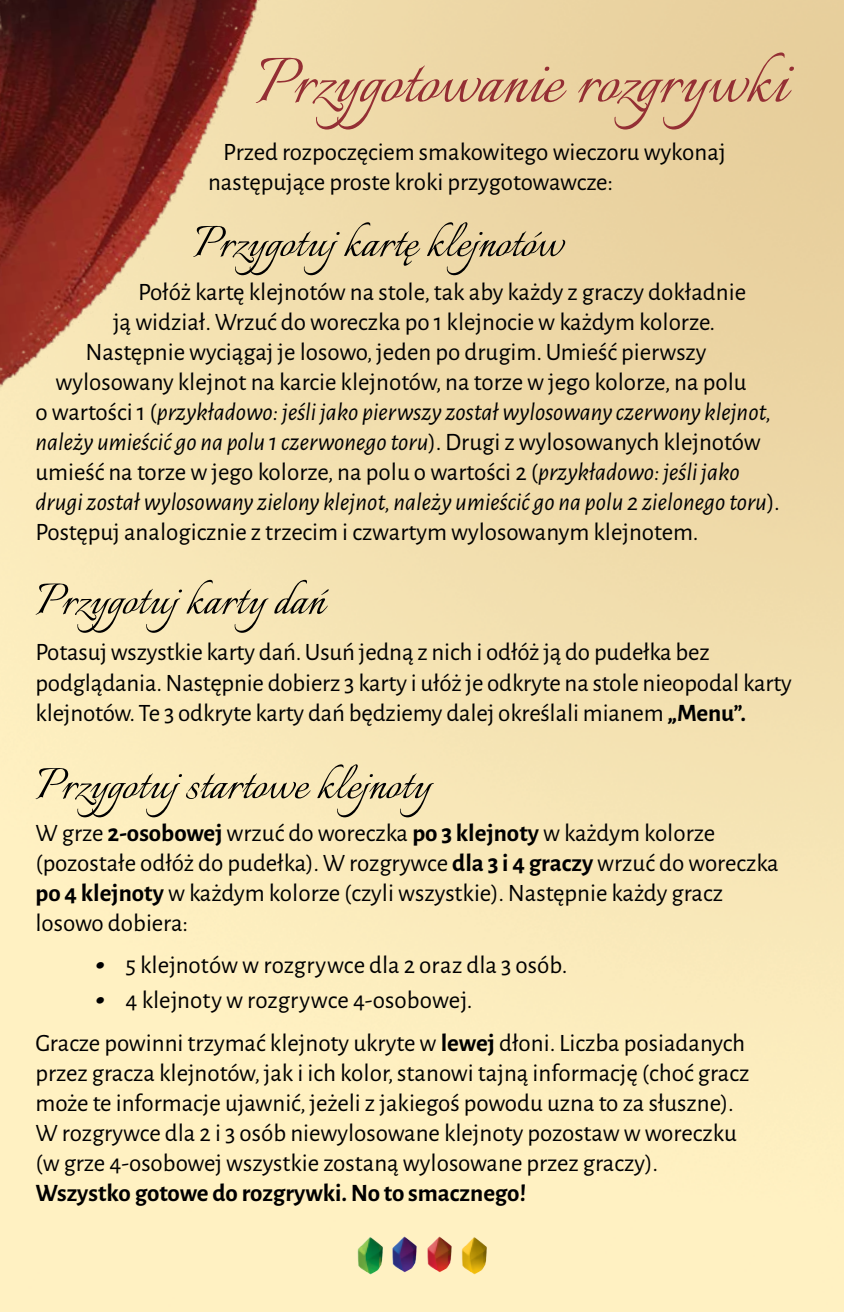
<style>
.page{position:relative;width:844px;height:1312px;background:#fff}
.page>*{position:absolute;margin:0;border:0;box-sizing:border-box;transform-origin:0 0}
._01_header{font:80px "Italianno";color:#942f34}
._02_header{font:55px "Italianno";color:#000}
.text{font:25px/30px "Alegreya Sans";color:#000}
._02_header-2{font:25px "Alegreya Sans";color:#000}
._02_header-3{font:italic 25px "Alegreya Sans";color:#000}
.t1{font:700 25px "Alegreya Sans";color:#000}
.s1{font-style:normal}
.s2{font-style:italic}
.s3{font-weight:700}
.s4{font-family:"Italianno"}
</style>
<div class="page">
<div style="left:390px;top:1235px;width:29px;height:38px;background:#fff;opacity:.36"></div>
<div style="left:354px;top:1235px;width:31px;height:41px;background:#fff;opacity:.36"></div>
<div style="left:424px;top:1235px;width:29px;height:38px;background:#fff;opacity:.36"></div>
<div style="left:458px;top:1235px;width:31px;height:41px;background:#fff;opacity:.36"></div>
<img style="left:0;top:0;width:369px;height:489px">
<p class="_01_header" style="left:255px;top:37px;width:533px">Przygotowanie rozgrywki</p>
<p class="text" style="left:208px;top:136px;width:519px;text-indent:15px">Przed rozpoczęciem smakowitego wieczoru wykonaj następujące proste kroki przygotowawcze:</p>
<p class="_02_header" style="left:193px;top:212px;width:371px">Przygotujkartę klejnotów</p>
<p class="_02_header-2" style="left:138px;top:275px;width:609px">Połóż kartę klejnotów na stole, tak aby każdy z graczy dokładnie</p>
<p class="_02_header-2" style="left:113px;top:305px;width:603px">ją widział. Wrzuć do woreczka po 1 klejnocie w każdym kolorze.</p>
<p class="_02_header-2" style="left:85px;top:335px;width:622px">Następnie wyciągaj je losowo, jeden po drugim. Umieść pierwszy</p>
<p class="_02_header-2" style="left:55px;top:365px;width:692px">wylosowany klejnot na karcie klejnotów, na torze w jego kolorze, na polu</p>
<p class="_02_header-3" style="left:35px;top:395px;width:737px"><span class="s1">o wartości 1 (</span>przykładowo: jeśli jako pierwszy został wylosowany czerwony klejnot,</p>
<p class="_02_header-3" style="left:35px;top:425px;width:726px">należy umieścić go na polu 1 czerwonego toru<span class="s1">). Drugi z wylosowanych klejnotów</span></p>
<p class="_02_header-2" style="left:35px;top:455px;width:705px">umieść na torze w jego kolorze, na polu o wartości 2 (<span class="s2">przykładowo: jeśli jako</span></p>
<p class="_02_header-3" style="left:35px;top:485px;width:745px">drugi został wylosowany zielony klejnot, należy umieścić go na polu 2 zielonego toru<span class="s1">).</span></p>
<p class="_02_header-2" style="left:35px;top:515px;width:664px">Postępuj analogicznie z trzecim i czwartym wylosowanym klejnotem.</p>
<p class="_02_header" style="left:35px;top:569px;width:291px">Przygotujkarty dań</p>
<p class="text" style="left:35px;top:636px;width:757px">Potasuj wszystkie karty dań. Usuń jedną z nich i odłóż ją do pudełka bez podglądania. Następnie dobierz 3 karty i ułóż je odkryte na stole nieopodal karty klejnotów. Te 3 odkryte karty dań będziemy dalej określali mianem <span class="s3">„Menu”.</span></p>
<p class="_02_header" style="left:35px;top:753px;width:396px">Przygotujstartowe klejnoty</p>
<p class="text" style="left:35px;top:816px;width:744px">W grze <span class="s3">2-osobowej</span> wrzuć do woreczka <span class="s3">po 3 klejnoty</span> w każdym kolorze (pozostałe odłóż do pudełka). W rozgrywce <span class="s3">dla 3 i 4 graczy</span> wrzuć do woreczka <span class="s3">po 4 klejnoty</span> w każdym kolorze (czyli wszystkie). Następnie każdy gracz losowo dobiera:</p>
<p class="text" style="left:92px;top:948px;width:476px"><span class="s4">·</span> 5 klejnotów w rozgrywce dla 2 oraz dla 3 osób.</p>
<p class="text" style="left:92px;top:983px;width:382px"><span class="s4">·</span> 4 klejnoty w rozgrywce 4-osobowej.</p>
<p class="text" style="left:35px;top:1026px;width:715px">Gracze powinni trzymać klejnoty ukryte w <span class="s3">lewej</span> dłoni. Liczba posiadanych przez gracza klejnotów, jak i ich kolor, stanowi tajną informację (choć gracz może te informacje ujawnić, jeżeli z jakiegoś powodu uzna to za słuszne).<br>W rozgrywce dla 2 i 3 osób niewylosowane klejnoty pozostaw w woreczku (w grze 4-osobowej wszystkie zostaną wylosowane przez graczy).</p>
<p class="t1" style="left:35px;top:1174px;width:492px">Wszystko gotowe do rozgrywki. No to smacznego!</p>
</div>
